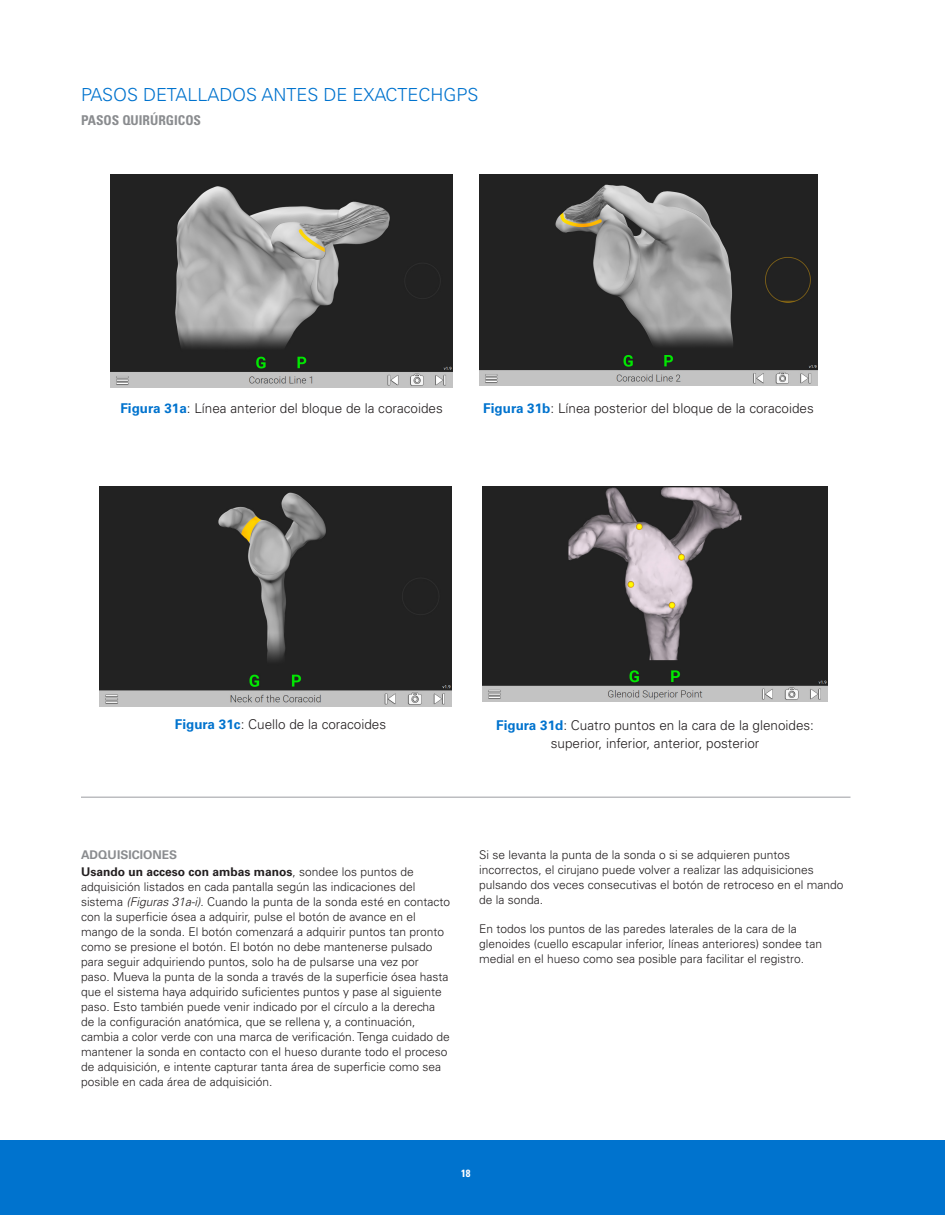
<style>
.page{position:relative;width:945px;height:1215px;background:#fff}
.page>*{position:absolute;margin:0;border:0;box-sizing:border-box;transform-origin:0 0}
.t1{font:300 18px "Univers LT Std";color:#0073ce}
.t2{font:300 13.5px/18px "Univers LT Std";color:#231f20;text-align:center}
.t3{font:700 condensed 13.5px "Univers LT Std";color:#8a8c8f}
.t4{font:300 12px/15px "Univers LT Std";color:#231f20}
.t5{font:700 12px/17.1px "Univers LT Std";color:#231f20}
.t6{font:700 condensed 10.5px "Univers LT Std";color:#fff}
.s1{font-weight:700;color:#0073ce}
.s2{color:#8a8c8f}
.s3{font-weight:300}
.s4{font-style:italic}
</style>
<div class="page">
<div style="left:0;top:1141px;width:945px;height:74px;background:#0073ce"></div>
<hr style="left:81px;top:796px;width:769px;height:2px;background:#bcbdc0">
<img style="left:111px;top:174px;width:341px;height:213px">
<img style="left:479px;top:174px;width:339px;height:212px">
<img style="left:483px;top:486px;width:344px;height:216px">
<img style="left:100px;top:486px;width:352px;height:220px">
<h1 class="t1" style="left:81px;top:84px;width:399px">PASOS DETALLADOS ANTES DE EXACTECHGPS</h1>
<p class="t3" style="left:81px;top:112px;width:122px">PASOS QUIRÚRGICOS</p>
<p class="t2" style="left:120px;top:400px;width:324px"><span class="s1">Figura 31a</span>: Línea anterior del bloque de la coracoides</p>
<p class="t2" style="left:483px;top:400px;width:332px"><span class="s1">Figura 31b</span>: Línea posterior del bloque de la coracoides</p>
<p class="t2" style="left:175px;top:715px;width:213px"><span class="s1">Figura 31c</span>: Cuello de la coracoides</p>
<p class="t2" style="left:496px;top:717px;width:319px"><span class="s1">Figura 31d</span>: Cuatro puntos en la cara de la glenoides: superior, inferior, anterior, posterior</p>
<p class="t5" style="left:81px;top:847px;width:334px"><span class="s2">ADQUISICIONES<br></span>Usando un acceso con ambas manos<span class="s3">, sondee los puntos de</span></p>
<p class="t4" style="left:81px;top:880px;width:371px">adquisición listados en cada pantalla según las indicaciones del sistema <span class="s4">(Figuras 31a-i)</span>. Cuando la punta de la sonda esté en contacto con la superficie ósea a adquirir, pulse el botón de avance en el mango de la sonda. El botón comenzará a adquirir puntos tan pronto como se presione el botón. El botón no debe mantenerse pulsado para seguir adquiriendo puntos, solo ha de pulsarse una vez por paso. Mueva la punta de la sonda a través de la superficie ósea hasta que el sistema haya adquirido suficientes puntos y pase al siguiente paso. Esto también puede venir indicado por el círculo a la derecha de la configuración anatómica, que se rellena y, a continuación, cambia a color verde con una marca de verificación. Tenga cuidado de mantener la sonda en contacto con el hueso durante todo el proceso de adquisición, e intente capturar tanta área de superficie como sea posible en cada área de adquisición.</p>
<p class="t4" style="left:479px;top:847px;width:366px">Si se levanta la punta de la sonda o si se adquieren puntos incorrectos, el cirujano puede volver a realizar las adquisiciones pulsando dos veces consecutivas el botón de retroceso en el mando de la sonda.</p>
<p class="t4" style="left:479px;top:921px;width:344px">En todos los puntos de las paredes laterales de la cara de la glenoides (cuello escapular inferior, líneas anteriores) sondee tan medial en el hueso como sea posible para facilitar el registro.</p>
<p class="t6" style="left:461px;top:1166px;width:11px">18</p>
</div>
